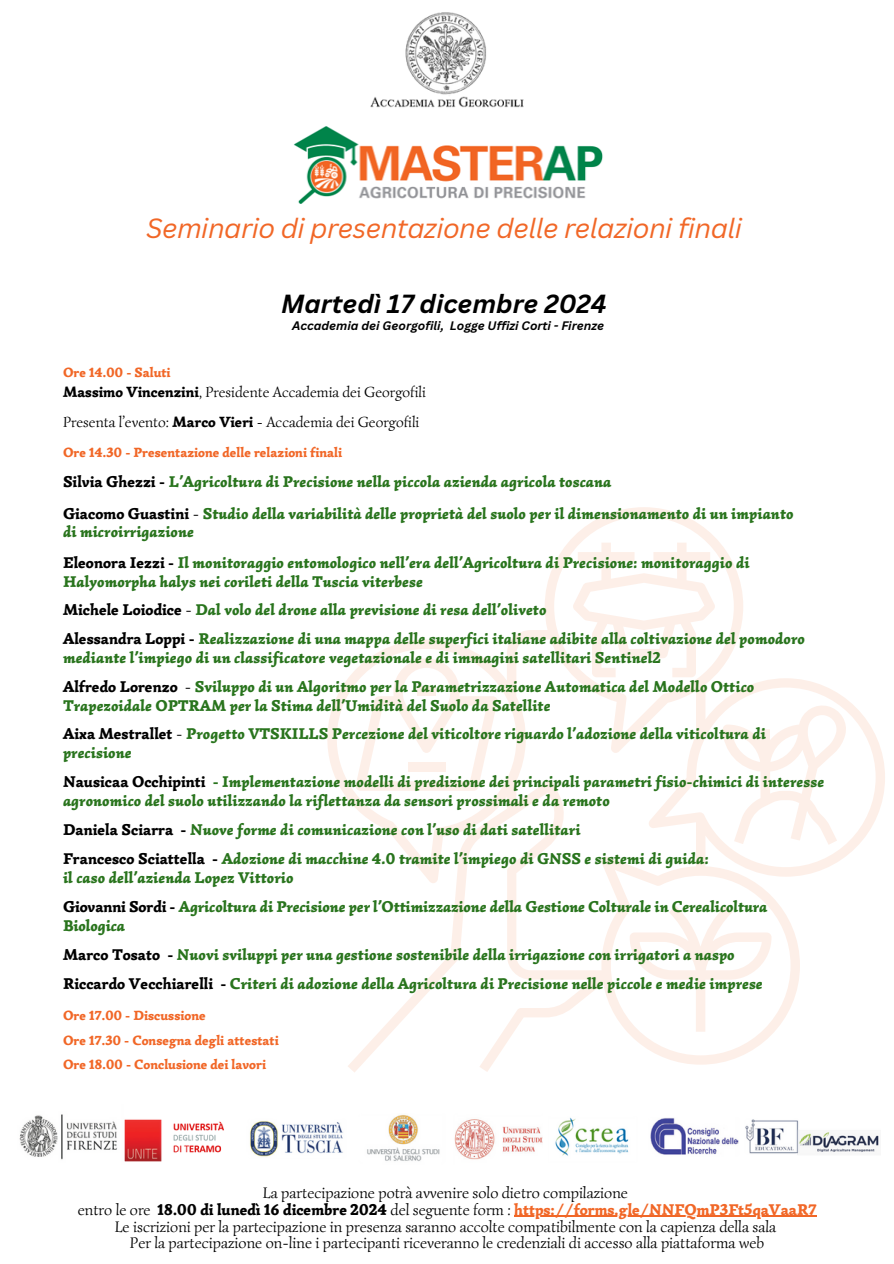
<style>
.page{position:relative;width:894px;height:1264px;background:#fff}
.page>*{position:absolute;margin:0;border:0;box-sizing:border-box;transform-origin:0 0}
.t1{font:italic 27px "Canva Sans";letter-spacing:-.02em;color:#f16727}
.t2{font:italic 700 25.5px "Canva Sans";color:#000}
.t3{font:italic 900 15.75px/18.8px "Simonetta";color:#29741d}
.t4{font:15.75px/16.8px "Simonetta";color:#000;text-align:center}
.t5{font:15px "Simonetta";color:#000}
.t6{font:900 13.5px "Simonetta";color:#f16727}
.t7{font:italic 700 12px "Canva Sans";color:#000}
.s1{font-weight:900}
.s2{font-style:normal;color:#000}
.s3{font-weight:400;font-style:normal;color:#000}
.s4{font-style:normal}
.s5{font-weight:900;color:#f16727}
</style>
<div class="page">
<img style="left:370px;top:12px;width:154px;height:96px">
<img style="left:19px;top:1114px;width:860px;height:48px">
<img style="left:293px;top:126px;width:310px;height:78px">
<svg style="left:327px;top:507px;width:557px;height:565px"></svg>
<hr style="left:514px;top:1215px;width:302px;height:1px;background:#f16727">
<h2 class="t1" style="left:146px;top:209px;width:597px">Seminario di presentazione delle relazioni finali</h2>
<h2 class="t2" style="left:281px;top:286px;width:327px">Martedì 17 dicembre 2024</h2>
<h4 class="t7" style="left:292px;top:317px;width:313px">Accademia dei Georgofili, Logge Uffizi Corti - Firenze</h4>
<p class="t6" style="left:63px;top:364px;width:109px">Ore 14.00 - Saluti</p>
<p class="t5" style="left:63px;top:383px;width:364px"><span class="s1">Massimo Vincenzini</span>, Presidente Accademia dei Georgofili</p>
<p class="t5" style="left:63px;top:413px;width:358px">Presenta l’evento: <span class="s1">Marco Vieri</span> - Accademia dei Georgofili</p>
<h1 class="t6" style="left:63px;top:444px;width:280px">Ore 14.30 - Presentazione delle relazioni finali</h1>
<p class="t3" style="left:63px;top:473px;width:550px"><span class="s2">Silvia Ghezzi -</span> L’Agricoltura di Precisione nella piccola azienda agricola toscana</p>
<p class="t3" style="left:63px;top:504px;width:731px"><span class="s2">Giacomo Guastini</span> <span class="s3">-</span> Studio della variabilità delle proprietà del suolo per il dimensionamento di un impianto di microirrigazione</p>
<h3 class="t3" style="left:63px;top:553px;width:688px"><span class="s2">Eleonora Iezzi -</span> Il monitoraggio entomologico nell’era dell’Agricoltura di Precisione: monitoraggio di<br>Halyomorpha halys nei corileti della Tuscia viterbese</h3>
<h3 class="t3" style="left:63px;top:600px;width:485px"><span class="s2">Michele Loiodice</span> <span class="s3">-</span> Dal volo del drone alla previsione di resa dell’oliveto</h3>
<h4 class="t3" style="left:63px;top:629px;width:743px"><span class="s2">Alessandra Loppi -</span> Realizzazione di una mappa delle superfici italiane adibite alla coltivazione del pomodoro mediante l’impiego di un classificatore vegetazionale e di immagini satellitari Sentinel2</h4>
<h2 class="t3" style="left:63px;top:677px;width:692px"><span class="s2">Alfredo Lorenzo</span> <span class="s3">-</span> Sviluppo di un Algoritmo per la Parametrizzazione Automatica del Modello Ottico<br>Trapezoidale OPTRAM per la Stima dell’Umidità del Suolo da Satellite</h2>
<h3 class="t3" style="left:63px;top:724px;width:704px"><span class="s2">Aixa Mestrallet</span> <span class="s3">-</span> Progetto VTSKILLS Percezione del viticoltore riguardo l’adozione della viticoltura di precisione</h3>
<h2 class="t3" style="left:63px;top:772px;width:762px"><span class="s2">Nausicaa Occhipinti</span> <span class="s4">-</span> Implementazione modelli di predizione dei principali parametri fisio-chimici di interesse agronomico del suolo utilizzando la riflettanza da sensori prossimali e da remoto</h2>
<h3 class="t3" style="left:63px;top:820px;width:519px"><span class="s2">Daniela Sciarra -</span> Nuove forme di comunicazione con l’uso di dati satellitari</h3>
<h2 class="t3" style="left:63px;top:849px;width:647px"><span class="s2">Francesco Sciattella -</span> Adozione di macchine 4.0 tramite l’impiego di GNSS e sistemi di guida: il caso dell’azienda Lopez Vittorio</h2>
<h3 class="t3" style="left:63px;top:897px;width:705px"><span class="s2">Giovanni Sordi -</span> Agricoltura di Precisione per l’Ottimizzazione della Gestione Colturale in Cerealicoltura<br>Biologica</h3>
<h3 class="t3" style="left:63px;top:945px;width:673px"><span class="s2">Marco Tosato -</span> Nuovi sviluppi per una gestione sostenibile della irrigazione con irrigatori a naspo</h3>
<h2 class="t3" style="left:63px;top:974px;width:701px"><span class="s2">Riccardo Vecchiarelli -</span> Criteri di adozione della Agricoltura di Precisione nelle piccole e medie imprese</h2>
<h2 class="t6" style="left:63px;top:1006px;width:144px">Ore 17.00 - Discussione</h2>
<h2 class="t6" style="left:63px;top:1031px;width:217px">Ore 17.30 - Consegna degli attestati</h2>
<h2 class="t6" style="left:63px;top:1056px;width:204px">Ore 18.00 - Conclusione dei lavori</h2>
<h4 class="t4" style="left:78px;top:1183px;width:740px">La partecipazione potrà avvenire solo dietro compilazione<br>entro le ore <span class="s1">18.00 di lunedì 16 dicembre 2024</span> del seguente form : <span class="s5">https://forms.gle/NNFQmP3Ft5qaVaaR7</span></h4>
<h4 class="t4" style="left:115px;top:1217px;width:663px">Le iscrizioni per la partecipazione in presenza saranno accolte compatibilmente con la capienza della sala<br>Per la partecipazione on-line i partecipanti riceveranno le credenziali di accesso alla piattaforma web</h4>
</div>
